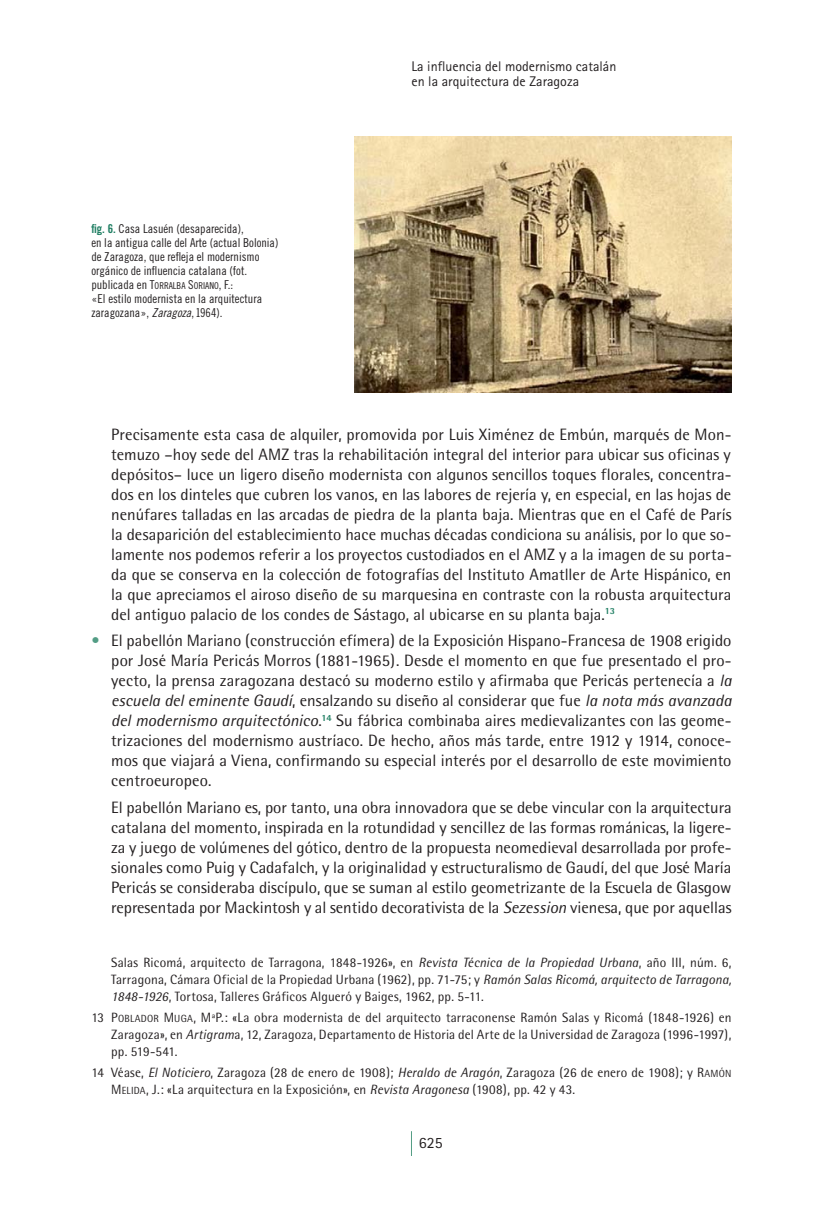
<style>
.page{position:relative;width:818px;height:1230px;background:#fff}
.page>*{position:absolute;margin:0;border:0;box-sizing:border-box;transform-origin:0 0}
.t1{font:16.45px/19.9px "Rotis Semi Sans";color:#231f20;text-align:justify}
.t2{font:15.75px "Rotis Sans Serif";color:#231f20}
.t3{font:14px/15.8px "Rotis Sans Serif";color:#231f20}
.t4{font:13.47px/17px "Rotis Semi Sans";letter-spacing:.01em;color:#231f20;text-align:justify}
.t5{font:12.25px/14px "Trade Gothic Cond Eighteen";color:#231f20}
.s1{font-family:"Trade Gothic Bold Cond Twenty";color:#1f7e62}
.s2{font-style:inherit}
.s3{font-size:9.45px}
.s4{font-family:"Trade Gothic Cond Eighteen Obl"}
.s5{color:#539d85}
.s6{font-style:italic}
.s7{font-size:10.33px}
</style>
<div class="page">
<svg style="left:411px;top:1131px;width:1px;height:24px"></svg>
<img style="left:355px;top:136px;width:376px;height:256px">
<p class="t5" style="left:91px;top:222px;width:189px"><span class="s1">fig. 6.</span> Casa Lasuén (desaparecida),<br>en la antigua calle del Arte (actual Bolonia) de Zaragoza, que refleja el modernismo orgánico de influencia catalana (fot. publicada en <span class="s2">T</span><span class="s3">ORRALBA</span> <span class="s2">S</span><span class="s3">ORIANO</span>, F.:<br>«El estilo modernista en la arquitectura zaragozana», <span class="s4">Zaragoza</span>, 1964).</p>
<p class="t3" style="left:411px;top:59px;width:206px">La influencia del modernismo catalán en la arquitectura de Zaragoza</p>
<p class="t1" style="left:111px;top:426px;width:622px">Precisamente esta casa de alquiler, promovida por Luis Ximénez de Embún, marqués de Mon&shy;temuzo –hoy sede del AMZ tras la rehabilitación integral del interior para ubicar sus oficinas y depósitos– luce un ligero diseño modernista con algunos sencillos toques florales, concentra&shy;dos en los dinteles que cubren los vanos, en las labores de rejería y, en especial, en las hojas de nenúfares talladas en las arcadas de piedra de la planta baja. Mientras que en el Café de París la desaparición del establecimiento hace muchas décadas condiciona su análisis, por lo que so&shy;lamente nos podemos referir a los proyectos custodiados en el AMZ y a la imagen de su porta&shy;da que se conserva en la colección de fotografías del Instituto Amatller de Arte Hispánico, en la que apreciamos el airoso diseño de su marquesina en contraste con la robusta arquitectura del antiguo palacio de los condes de Sástago, al ubicarse en su planta baja.<sup>13</sup></p>
<p class="t1" style="left:111px;top:632px;width:622px;text-indent:-20px"><span class="s5">•</span> El pabellón Mariano (construcción efímera) de la Exposición Hispano-Francesa de 1908 erigido por José María Pericás Morros (1881-1965). Desde el momento en que fue presentado el pro&shy;yecto, la prensa zaragozana destacó su moderno estilo y afirmaba que Pericás pertenecía a <span class="s6">la escuela del eminente Gaudí</span>, ensalzando su diseño al considerar que fue <span class="s6">la nota más avanzada del modernismo arquitectónico</span>.<sup>14</sup> Su fábrica combinaba aires medievalizantes con las geome&shy;trizaciones del modernismo austríaco. De hecho, años más tarde, entre 1912 y 1914, conoce&shy;mos que viajará a Viena, confirmando su especial interés por el desarrollo de este movimiento centroeuropeo.</p>
<p class="t1" style="left:111px;top:799px;width:622px">El pabellón Mariano es, por tanto, una obra innovadora que se debe vincular con la arquitectura catalana del momento, inspirada en la rotundidad y sencillez de las formas románicas, la ligere&shy;za y juego de volúmenes del gótico, dentro de la propuesta neomedieval desarrollada por profe&shy;sionales como Puig y Cadafalch, y la originalidad y estructuralismo de Gaudí, del que José María Pericás se consideraba discípulo, que se suman al estilo geometrizante de la Escuela de Glasgow representada por Mackintosh y al sentido decorativista de la <span class="s6">Sezession</span> vienesa, que por aquellas</p>
<p class="t4" style="left:111px;top:955px;width:622px">Salas Ricomá, arquitecto de Tarragona, 1848-1926», en <span class="s6">Revista Técnica de la Propiedad Urbana</span>, año III, núm. 6, Tarragona, Cámara Oficial de la Propiedad Urbana (1962), pp. 71-75; y <span class="s6">Ramón Salas Ricomá, arquitecto de Tarragona, 1848-1926</span>, Tortosa, Talleres Gráficos Algueró y Baiges, 1962, pp. 5-11.</p>
<p class="t4" style="left:111px;top:1010px;width:622px;text-indent:-20px">13 <span class="s2">P</span><span class="s7">OBLADOR</span> <span class="s2">M</span><span class="s7">UGA</span>, MªP.: «La obra modernista de del arquitecto tarraconense Ramón Salas y Ricomá (1848-1926) en Zaragoza», en <span class="s6">Artigram</span>a, 12, Zaragoza, Departamento de Historia del Arte de la Universidad de Zaragoza (1996-1997), pp. 519-541.</p>
<p class="t4" style="left:111px;top:1065px;width:622px;text-indent:-20px">14 Véase, <span class="s6">El Noticiero</span>, Zaragoza (28 de enero de 1908); <span class="s6">Heraldo de Aragón</span>, Zaragoza (26 de enero de 1908); y <span class="s2">R</span><span class="s7">AMÓN<br></span><span class="s2">M</span><span class="s7">ELIDA</span>, J.: «La arquitectura en la Exposición», en <span class="s6">Revista Aragonesa</span> (1908), pp. 42 y 43.</p>
<p class="t2" style="left:419px;top:1137px;width:25px">625</p>
</div>
